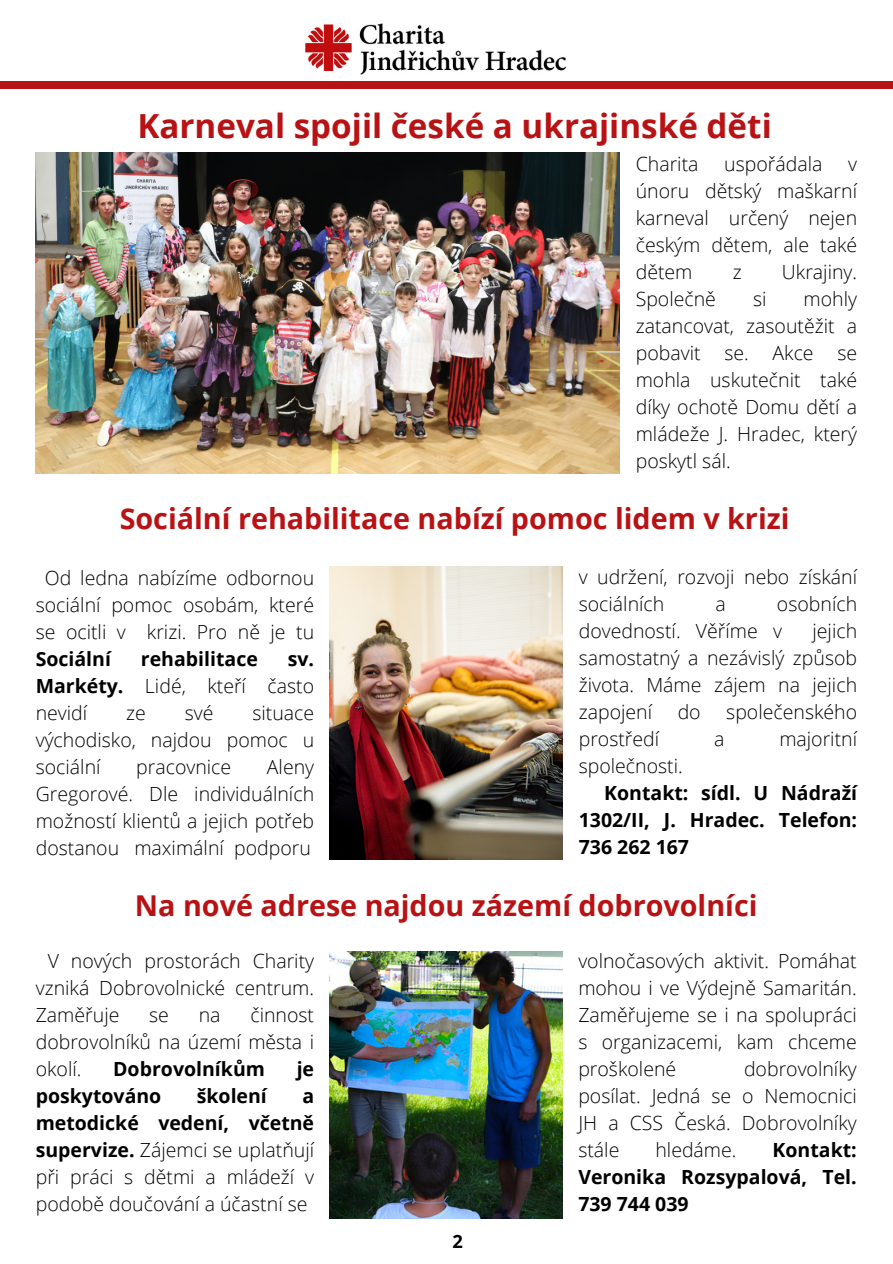
<style>
.page{position:relative;width:893px;height:1264px;background:#fff}
.page>*{position:absolute;margin:0;border:0;box-sizing:border-box;transform-origin:0 0}
.t1{font:700 33.15px "Open Sans";color:#b81214}
.t2{font:700 28.65px "Open Sans";color:#b81214}
.t3{font:300 19.5px/27px "Open Sans";color:#000;text-align:justify}
.t4{font:700 19.5px/27px "Open Sans";color:#000;text-align:justify}
.t5{font:700 18.3px "Open Sans";color:#000}
.s1{font-weight:700}
</style>
<div class="page">
<img style="left:282px;top:23px;width:309px;height:59px">
<div style="left:0;top:82px;width:892px;height:7px;background:#b81214"></div>
<img style="left:330px;top:566px;width:233px;height:293px">
<img style="left:330px;top:951px;width:233px;height:267px">
<img style="left:35px;top:152px;width:584px;height:321px">
<p class="t1" style="left:137px;top:102px;width:635px">Karneval spojil české a ukrajinské děti</p>
<p class="t3" style="left:635px;top:150px;width:64px">Charita</p>
<p class="t3" style="left:724px;top:150px;width:100px">uspořádala</p>
<p class="t3" style="left:635px;top:150px;width:223px;text-indent:212px">v únoru dětský maškarní karneval určený nejen českým dětem, ale také dětem</p>
<p class="t3" style="left:732px;top:258px;width:10px">z</p>
<p class="t3" style="left:781px;top:258px;width:77px">Ukrajiny.</p>
<p class="t3" style="left:635px;top:285px;width:82px">Společně</p>
<p class="t3" style="left:753px;top:285px;width:15px">si</p>
<p class="t3" style="left:635px;top:285px;width:223px;text-indent:168px">mohly zatancovat, zasoutěžit a pobavit se. Akce se mohla uskutečnit také díky ochotě Domu dětí a mládeže J. Hradec, který poskytl sál.</p>
<p class="t2" style="left:120px;top:498px;width:671px">Sociální rehabilitace nabízí pomoc lidem v krizi</p>
<p class="t3" style="left:36px;top:564px;width:280px;text-indent:9px">Od ledna nabízíme odbornou sociální pomoc osobám, které se ocitli v krizi. Pro ně je tu <span class="s1">Sociální</span></p>
<p class="t3" style="left:578px;top:563px;width:280px">v udržení, rozvoji nebo získání sociálních</p>
<p class="t3" style="left:578px;top:590px;width:280px;text-indent:198px">osobních dovedností. Věříme v</p>
<p class="t3" style="left:715px;top:590px;width:12px">a</p>
<p class="t3" style="left:578px;top:617px;width:280px;text-indent:234px">jejich samostatný a nezávislý způsob života. Máme zájem na jejich zapojení</p>
<p class="t4" style="left:141px;top:645px;width:118px">rehabilitace</p>
<p class="t3" style="left:36px;top:645px;width:280px;text-indent:252px"><span class="s1">sv.<br>Markéty.</span> Lidé, kteří často nevidí</p>
<p class="t3" style="left:677px;top:698px;width:25px">do</p>
<p class="t3" style="left:726px;top:698px;width:132px">společenského</p>
<p class="t3" style="left:126px;top:699px;width:21px">ze</p>
<p class="t3" style="left:185px;top:699px;width:30px">své</p>
<p class="t3" style="left:36px;top:699px;width:280px;text-indent:216px">situace východisko, najdou pomoc u sociální</p>
<p class="t3" style="left:578px;top:725px;width:82px">prostředí</p>
<p class="t3" style="left:714px;top:725px;width:12px">a</p>
<p class="t3" style="left:779px;top:725px;width:79px">majoritní</p>
<p class="t3" style="left:578px;top:752px;width:106px">společnosti.</p>
<p class="t4" style="left:578px;top:779px;width:280px;text-indent:26px">Kontakt: sídl. U Nádraží 1302/II, J. Hradec. Telefon:<br>736 262 167</p>
<p class="t2" style="left:135px;top:885px;width:624px">Na nové adrese najdou zázemí dobrovolníci</p>
<p class="t3" style="left:36px;top:946px;width:280px;text-indent:12px">V nových prostorách Charity vzniká Dobrovolnické centrum.<br>Zaměřuje</p>
<p class="t3" style="left:36px;top:753px;width:280px;text-indent:231px">Aleny Gregorové. Dle individuálních možností klientů a jejich potřeb dostanou maximální podporu</p>
<p class="t3" style="left:136px;top:753px;width:96px">pracovnice</p>
<p class="t3" style="left:578px;top:946px;width:280px">volnočasových aktivit. Pomáhat mohou i ve Výdejně Samaritán.<br>Zaměřujeme se i na spolupráci s organizacemi, kam chceme proškolené</p>
<p class="t3" style="left:36px;top:1000px;width:280px;text-indent:215px">činnost dobrovolníků na území města i okolí.</p>
<p class="t3" style="left:149px;top:1000px;width:21px">se</p>
<p class="t3" style="left:199px;top:1000px;width:23px">na</p>
<p class="t4" style="left:113px;top:1054px;width:153px">Dobrovolníkům</p>
<p class="t4" style="left:297px;top:1054px;width:19px">je</p>
<p class="t4" style="left:36px;top:1081px;width:127px">poskytováno</p>
<p class="t4" style="left:197px;top:1081px;width:72px">školení</p>
<p class="t3" style="left:578px;top:1054px;width:280px;text-indent:166px">dobrovolníky posílat. Jedná se o Nemocnici JH a CSS Česká. Dobrovolníky stále</p>
<p class="t3" style="left:36px;top:1081px;width:280px;text-indent:267px"><span class="s1">a metodické vedení, včetně supervize.</span> Zájemci se uplatňují při práci s dětmi a mládeží v podobě doučování a účastní se</p>
<p class="t3" style="left:655px;top:1135px;width:83px">hledáme.</p>
<p class="t4" style="left:578px;top:1135px;width:280px;text-indent:194px">Kontakt:<br>Veronika Rozsypalová, Tel.<br>739 744 039</p>
<p class="t5" style="left:452px;top:1228px;width:12px">2</p>
</div>
